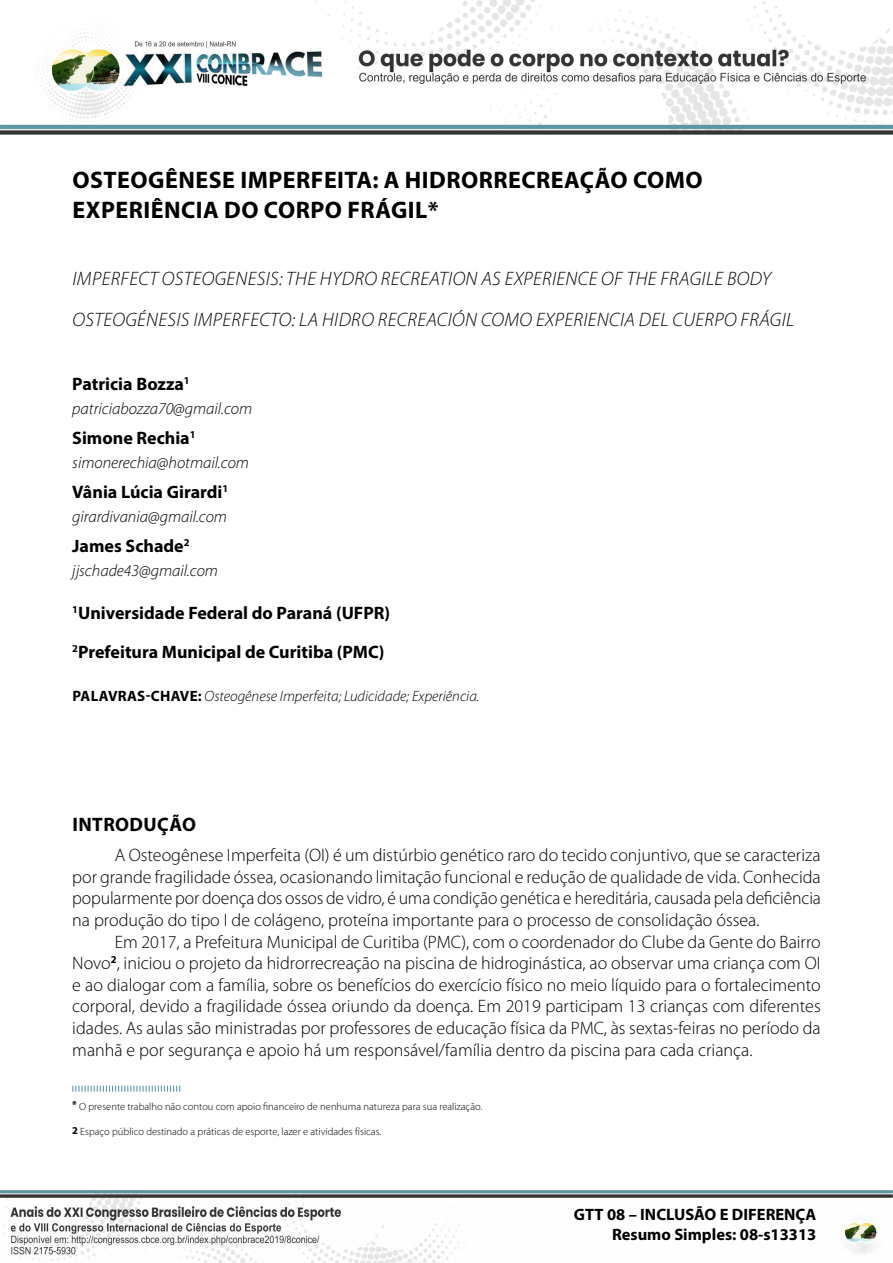
<style>
.page{position:relative;width:893px;height:1263px;background:#fff}
.page>*{position:absolute;margin:0;border:0;box-sizing:border-box;transform-origin:0 0}
.TITULO{font:700 24px/30px "Myriad Pro";letter-spacing:.02em;color:#000}
.TIT_TRADU_RES_SIMPLE{font:italic 300 19.5px "Myriad Pro";letter-spacing:.02em;color:#000}
.SUBTITULOS{font:700 19.5px "Myriad Pro";letter-spacing:.02em;color:#000}
.MIOLO{font:300 18px/21.6px "Myriad Pro";color:#000;text-align:justify}
.AFILIAÇÃO{font:700 18px "Myriad Pro";color:#000}
.AUTORES{font:700 18px "Myriad Pro";color:#000}
.E-MAIL{font:italic 300 16.5px "Myriad Pro";color:#000}
.t1{font:700 16.5px/19.8px "Myriad Pro";color:#000;text-align:right}
.R_SIMPLES_-_KEYWORDS{font:italic 300 15px "Myriad Pro";color:#000}
.LEG__RODAPE{font:300 10.5px "Myriad Pro";color:#000}
.s1{font-weight:700;font-style:normal}
.s2{font-weight:700}
</style>
<div class="page">
<img style="left:0;top:0;width:893px;height:134px">
<img style="left:0;top:1190px;width:893px;height:73px">
<svg style="left:72px;top:1086px;width:108px;height:6px"></svg>
<p class="TITULO" style="left:73px;top:164px;width:632px">OSTEOGÊNESE IMPERFEITA: A HIDRORRECREAÇÃO COMO<br>EXPERIÊNCIA DO CORPO FRÁGIL*<sup>1</sup></p>
<p class="TIT_TRADU_RES_SIMPLE" style="left:72px;top:266px;width:700px">IMPERFECT OSTEOGENESIS: THE HYDRO RECREATION AS EXPERIENCE OF THE FRAGILE BODY</p>
<p class="TIT_TRADU_RES_SIMPLE" style="left:72px;top:307px;width:723px">OSTEOGÉNESIS IMPERFECTO: LA HIDRO RECREACIÓN COMO EXPERIENCIA DEL CUERPO FRÁGIL</p>
<p class="AUTORES" style="left:72px;top:372px;width:119px">Patricia Bozza<sup>1</sup></p>
<p class="E-MAIL" style="left:72px;top:398px;width:181px">patriciabozza70@gmail.com</p>
<p class="AUTORES" style="left:72px;top:426px;width:125px">Simone Rechia<sup>1</sup></p>
<p class="E-MAIL" style="left:72px;top:453px;width:178px">simonerechia@hotmail.com</p>
<p class="AUTORES" style="left:72px;top:480px;width:158px">Vânia Lúcia Girardi<sup>1</sup></p>
<p class="E-MAIL" style="left:72px;top:507px;width:156px">girardivania@gmail.com</p>
<p class="AUTORES" style="left:72px;top:534px;width:119px">James Schade<sup>2</sup></p>
<p class="E-MAIL" style="left:72px;top:561px;width:147px">jjschade43@gmail.com</p>
<p class="AFILIAÇÃO" style="left:72px;top:601px;width:319px"><sup>1</sup>Universidade Federal do Paraná (UFPR)</p>
<p class="AFILIAÇÃO" style="left:72px;top:640px;width:314px"><sup>2</sup>Prefeitura Municipal de Curitiba (PMC)</p>
<p class="R_SIMPLES_-_KEYWORDS" style="left:72px;top:687px;width:409px"><span class="s1">PALAVRAS-CHAVE:</span> Osteogênese Imperfeita; Ludicidade; Experiência.</p>
<p class="SUBTITULOS" style="left:72px;top:812px;width:125px">INTRODUÇÃO</p>
<p class="MIOLO" style="left:72px;top:844px;width:750px;text-indent:43px">A Osteogênese Imperfeita (OI) é um distúrbio genético raro do tecido conjuntivo, que se caracteriza por grande fragilidade óssea, ocasionando limitação funcional e redução de qualidade de vida. Conhecida popularmente por doença dos ossos de vidro, é uma condição genética e hereditária, causada pela deficiência na produção do tipo I de colágeno, proteína importante para o processo de consolidação óssea.</p>
<p class="MIOLO" style="left:72px;top:930px;width:750px;text-indent:43px">Em 2017, a Prefeitura Municipal de Curitiba (PMC), com o coordenador do Clube da Gente do Bairro Novo<sup>2</sup>, iniciou o projeto da hidrorrecreação na piscina de hidroginástica, ao observar uma criança com OI e ao dialogar com a família, sobre os benefícios do exercício físico no meio líquido para o fortalecimento corporal, devido a fragilidade óssea oriundo da doença. Em 2019 participam 13 crianças com diferentes idades. As aulas são ministradas por professores de educação física da PMC, às sextas-feiras no período da manhã e por segurança e apoio há um responsável/família dentro da piscina para cada criança.</p>
<p class="LEG__RODAPE" style="left:72px;top:1100px;width:412px"><span class="s2">*</span> O presente trabalho não contou com apoio financeiro de nenhuma natureza para sua realização.</p>
<p class="LEG__RODAPE" style="left:72px;top:1125px;width:310px"><span class="s2">2</span> Espaço público destinado a práticas de esporte, lazer e atividades físicas.</p>
<p class="t1" style="left:574px;top:1204px;width:244px">GTT 08 – INCLUSÃO E DIFERENÇA<br>Resumo Simples: 08-s13313</p>
</div>
